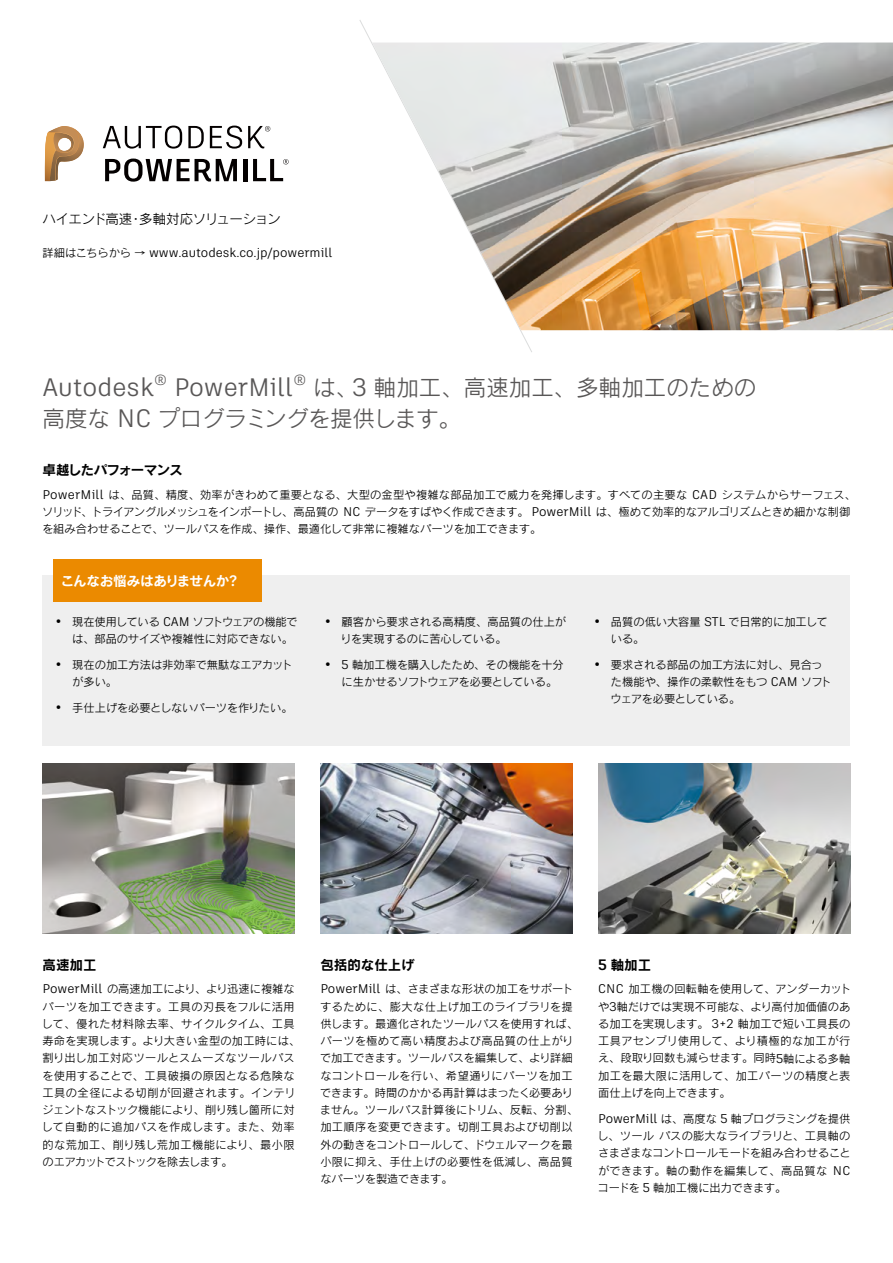
<style>
.page{position:relative;width:893px;height:1263px;background:#fff}
.page>*{position:absolute;margin:0;border:0;box-sizing:border-box;transform-origin:0 0}
.t1{font:25.2px "Artifakt Legend";color:#595757}
.t2{font:22.5px/30.3px "Rodin Pro M";color:#595757}
.t3{font:13.5px "Rodin Pro M";letter-spacing:-.04em;color:#000}
.t4{font:13.5px "Rodin Pro B";color:#000}
.t5{font:13.5px "Rodin Pro B";letter-spacing:-.02em;color:#fff}
.t6{font:13.5px "Rodin Pro B";letter-spacing:-.065em;color:#000}
.t7{font:12.6px "Artifakt Legend";color:#000}
.t8{font:11.25px/17.2px "Rodin Pro M";color:#000}
.s1{font-family:"Rodin Pro M";font-size:11.25px}
.s2{font-family:"Artifakt Legend";font-size:25.2px}
.s3{font-family:"Artifakt Legend";font-size:12.6px}
.s4{font-family:"Artifakt Legend";font-weight:700;font-size:15.15px}
.s5{font-family:"Artifakt Legend";font-size:22.65px}
</style>
<div class="page">
<svg style="left:45px;top:126px;width:39px;height:55px"></svg>
<svg style="left:103px;top:126px;width:79px;height:23px"></svg>
<svg style="left:188px;top:126px;width:16px;height:22px"></svg>
<svg style="left:210px;top:126px;width:32px;height:23px"></svg>
<svg style="left:248px;top:126px;width:22px;height:22px"></svg>
<svg style="left:105px;top:159px;width:132px;height:23px"></svg>
<hr style="left:243px;top:159px;width:4px;height:22px;background:#040000">
<svg style="left:253px;top:159px;width:35px;height:22px"></svg>
<img style="left:43px;top:764px;width:252px;height:170px">
<img style="left:320px;top:764px;width:253px;height:170px">
<img style="left:598px;top:764px;width:252px;height:170px">
<div style="left:43px;top:575px;width:807px;height:170px;background:#efefef"></div>
<div style="left:53px;top:559px;width:208px;height:43px;background:#eb8a00"></div>
<img style="left:372px;top:43px;width:521px;height:287px">
<p class="t3" style="left:43px;top:211px;width:240px">ハイエンド高速・多軸対応ソリューション</p>
<p class="t7" style="left:43px;top:244px;width:291px"><span class="s1">詳細はこちらから →</span> www.autodesk.co.jp/powermill</p>
<h1 class="t1" style="left:43px;top:370px;width:266px">Autodesk<sup>®</sup> PowerMill<sup>®</sup></h1>
<h2 class="t2" style="left:43px;top:372px;width:715px;text-indent:271px">は、<span class="s2">3</span> 軸加工、高速加工、多軸加工のための高度な <span class="s2">NC</span> プログラミングを提供します。</h2>
<p class="t6" style="left:43px;top:461px;width:142px">卓越したパフォーマンス</p>
<p class="t8" style="left:42px;top:485px;width:815px"><span class="s3">PowerMill</span> は、品質、精度、効率がきわめて重要となる、大型の金型や複雑な部品加工で威力を発揮します。すべての主要な <span class="s3">CAD</span> システムからサーフェス、ソリッド、トライアングルメッシュをインポートし、高品質の <span class="s3">NC</span> データをすばやく作成できます。 <span class="s3">PowerMill</span> は、極めて効率的なアルゴリズムときめ細かな制御を組み合わせることで、ツールパスを作成、操作、最適化して非常に複雑なパーツを加工できます。</p>
<p class="t5" style="left:61px;top:571px;width:178px">こんなお悩みはありませんか<span class="s4">?</span></p>
<p class="t8" style="left:72px;top:612px;width:227px;text-indent:-17px"><span class="s5">•</span> 現在使用している <span class="s3">CAM</span> ソフトウェアの機能では、部品のサイズや複雑性に対応できない。</p>
<p class="t8" style="left:72px;top:655px;width:222px;text-indent:-17px"><span class="s5">•</span> 現在の加工方法は非効率で無駄なエアカットが多い。</p>
<p class="t8" style="left:55px;top:698px;width:239px"><span class="s5">•</span> 手仕上げを必要としないパーツを作りたい。</p>
<p class="t8" style="left:341px;top:612px;width:227px;text-indent:-16px"><span class="s5">•</span> 顧客から要求される高精度、高品質の仕上がりを実現するのに苦心している。</p>
<p class="t8" style="left:342px;top:655px;width:224px;text-indent:-17px"><span class="s5">•</span> <span class="s3">5</span> 軸加工機を購入したため、その機能を十分に生かせるソフトウェアを必要としている。</p>
<p class="t8" style="left:611px;top:612px;width:219px;text-indent:-17px"><span class="s5">•</span> 品質の低い大容量 <span class="s3">STL</span> で日常的に加工している。</p>
<p class="t8" style="left:611px;top:655px;width:222px;text-indent:-17px"><span class="s5">•</span> 要求される部品の加工方法に対し、見合った機能や、操作の柔軟性をもつ <span class="s3">CAM</span> ソフトウェアを必要としている。</p>
<p class="t4" style="left:43px;top:955px;width:55px">高速加工</p>
<p class="t8" style="left:42px;top:980px;width:260px"><span class="s3">PowerMill</span> の高速加工により、より迅速に複雑なパーツを加工できます。工具の刃長をフルに活用して、優れた材料除去率、サイクルタイム、工具寿命を実現します。より大きい金型の加工時には、割り出し加工対応ツールとスムーズなツールパスを使用することで、工具破損の原因となる危険な工具の全径による切削が回避されます。インテリジェントなストック機能により、削り残し箇所に対して自動的に追加パスを作成します。また、効率的な荒加工、削り残し荒加工機能により、最小限のエアカットでストックを除去します。</p>
<p class="t4" style="left:320px;top:955px;width:96px">包括的な仕上げ</p>
<p class="t8" style="left:320px;top:980px;width:260px"><span class="s3">PowerMill</span> は、さまざまな形状の加工をサポートするために、膨大な仕上げ加工のライブラリを提供します。最適化されたツールパスを使用すれば、パーツを極めて高い精度および高品質の仕上がりで加工できます。ツールパスを編集して、より詳細なコントロールを行い、希望通りにパーツを加工できます。時間のかかる再計算はまったく必要ありません。ツールパス計算後にトリム、反転、分割、加工順序を変更できます。切削工具および切削以外の動きをコントロールして、ドウェルマークを最小限に抑え、手仕上げの必要性を低減し、高品質なパーツを製造できます。</p>
<p class="t4" style="left:598px;top:955px;width:55px"><span class="s4">5</span> 軸加工</p>
<p class="t8" style="left:598px;top:980px;width:254px;text-align:justify"><span class="s3">CNC</span> 加工機の回転軸を使用して、アンダーカットや<span class="s3">3</span>軸だけでは実現不可能な、より高付加価値のある加工を実現します。 <span class="s3">3+2</span> 軸加工で短い工具長の工具アセンブリ使用して、より積極的な加工が行え、段取り回数も減らせます。同時<span class="s3">5</span>軸による多軸加工を最大限に活用して、加工パーツの精度と表面仕上げを向上できます。</p>
<p class="t8" style="left:598px;top:1109px;width:255px;text-align:justify"><span class="s3">PowerMill</span> は、高度な <span class="s3">5</span> 軸プログラミングを提供し、ツールパスの膨大なライブラリと、工具軸のさまざまなコントロールモードを組み合わせることができます。軸の動作を編集して、高品質な <span class="s3">NC</span>コードを <span class="s3">5</span> 軸加工機に出力できます。</p>
</div>
